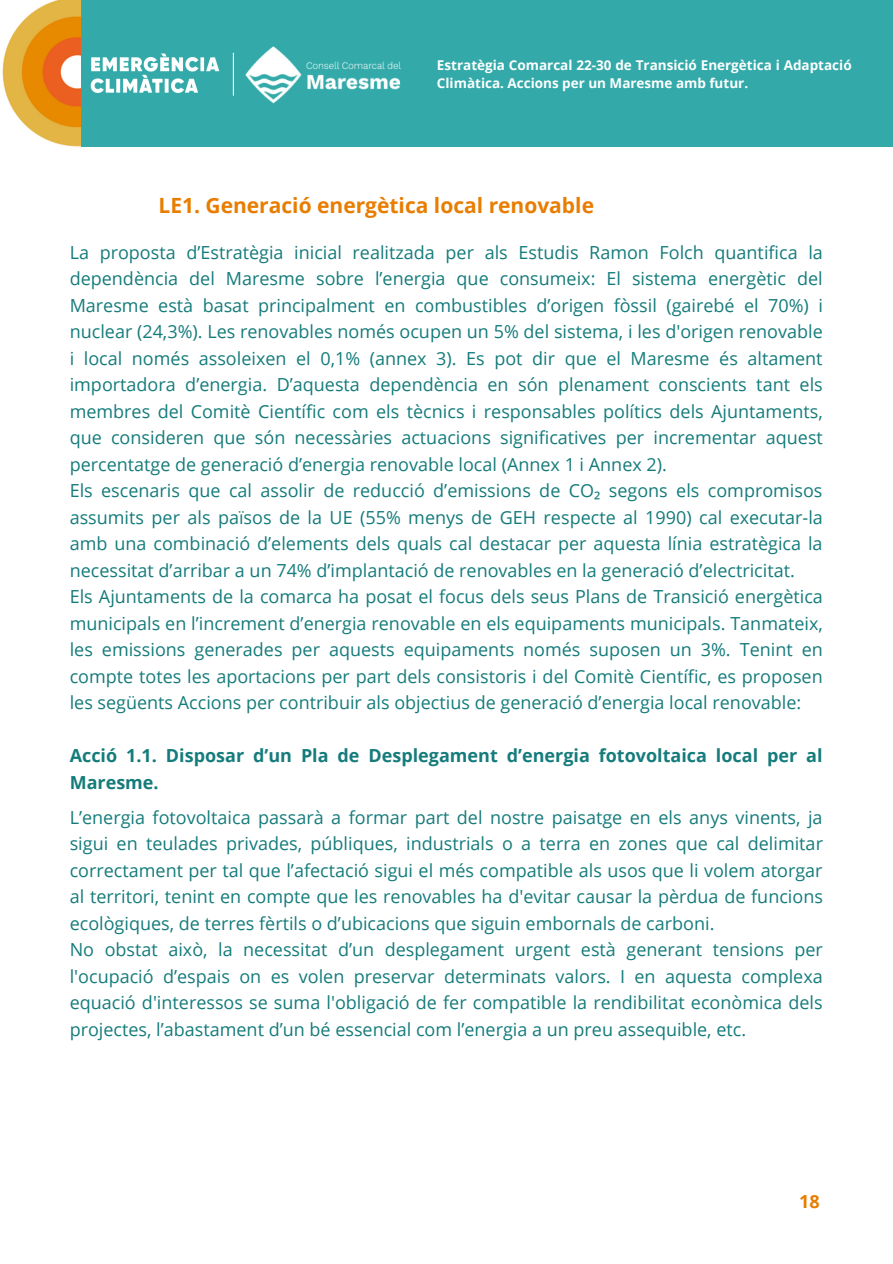
<style>
.page{position:relative;width:893px;height:1264px;background:#fff}
.page>*{position:absolute;margin:0;border:0;box-sizing:border-box;transform-origin:0 0}
.t1{font:700 21px "Open Sans";color:#e87d00}
.t2{font:18px/26.5px "Open Sans";color:#157b7b}
.t3{font:700 18px/26.5px "Open Sans";color:#157b7b}
.t4{font:700 18px "Open Sans";color:#e87d00}
.t5{font:700 13.5px/18px "Open Sans";color:#fefefe}
.s1{font-family:"Noto Sans"}
</style>
<div class="page">
<img style="left:2px;top:0;width:79px;height:147px">
<div style="left:81px;top:0;width:811px;height:146px;background:#33aaa9"></div>
<img style="left:90px;top:53px;width:130px;height:40px">
<img style="left:232px;top:46px;width:170px;height:58px">
<hr style="left:233px;top:53px;width:1px;height:43px;background:#fefefe">
<p class="t5" style="left:437px;top:55px;width:416px">Estratègia Comarcal 22-30 de Transició Energètica i Adaptació<br>Climàtica. Accions per un Maresme amb futur.</p>
<p class="t1" style="left:158px;top:191px;width:437px">LE1. Generació energètica local renovable</p>
<p class="t2" style="left:70px;top:238px;width:754px">La proposta d’Estratègia inicial realitzada per als Estudis Ramon Folch quantifica la dependència del Maresme sobre l’energia que consumeix: El sistema energètic del Maresme està basat principalment en combustibles d’origen fòssil (gairebé el 70%) i nuclear (24,3%). Les renovables només ocupen un 5% del sistema, i les d'origen renovable i local només assoleixen el 0,1% (annex 3). Es pot dir que el Maresme és altament importadora d’energia. D’aquesta dependència en són plenament conscients tant els membres del Comitè Científic com els tècnics i responsables polítics dels Ajuntaments, que consideren que són necessàries actuacions significatives per incrementar aquest percentatge de generació d’energia renovable local (Annex 1 i Annex 2).<br>Els escenaris que cal assolir de reducció d’emissions de CO<span class="s1">₂</span> segons els compromisos assumits per als països de la UE (55% menys de GEH respecte al 1990) cal executar-la amb una combinació d’elements dels quals cal destacar per aquesta línia estratègica la necessitat d’arribar a un 74% d’implantació de renovables en la generació d’electricitat.<br>Els Ajuntaments de la comarca ha posat el focus dels seus Plans de Transició energètica municipals en l’increment d’energia renovable en els equipaments municipals. Tanmateix, les emissions generades per aquests equipaments només suposen un 3%. Tenint en compte totes les aportacions per part dels consistoris i del Comitè Científic, es proposen les següents Accions per contribuir als objectius de generació d’energia local renovable:</p>
<p class="t3" style="left:70px;top:741px;width:754px">Acció 1.1. Disposar d’un Pla de Desplegament d’energia fotovoltaica local per al<br>Maresme.</p>
<p class="t2" style="left:70px;top:803px;width:754px">L’energia fotovoltaica passarà a formar part del nostre paisatge en els anys vinents, ja sigui en teulades privades, públiques, industrials o a terra en zones que cal delimitar correctament per tal que l’afectació sigui el més compatible als usos que li volem atorgar al territori, tenint en compte que les renovables ha d'evitar causar la pèrdua de funcions ecològiques, de terres fèrtils o d’ubicacions que siguin embornals de carboni.<br>No obstat això, la necessitat d’un desplegament urgent està generant tensions per l'ocupació d’espais on es volen preservar determinats valors. I en aquesta complexa equació d'interessos se suma l'obligació de fer compatible la rendibilitat econòmica dels projectes, l’abastament d’un bé essencial com l’energia a un preu assequible, etc.</p>
<p class="t4" style="left:799px;top:1188px;width:22px">18</p>
</div>
